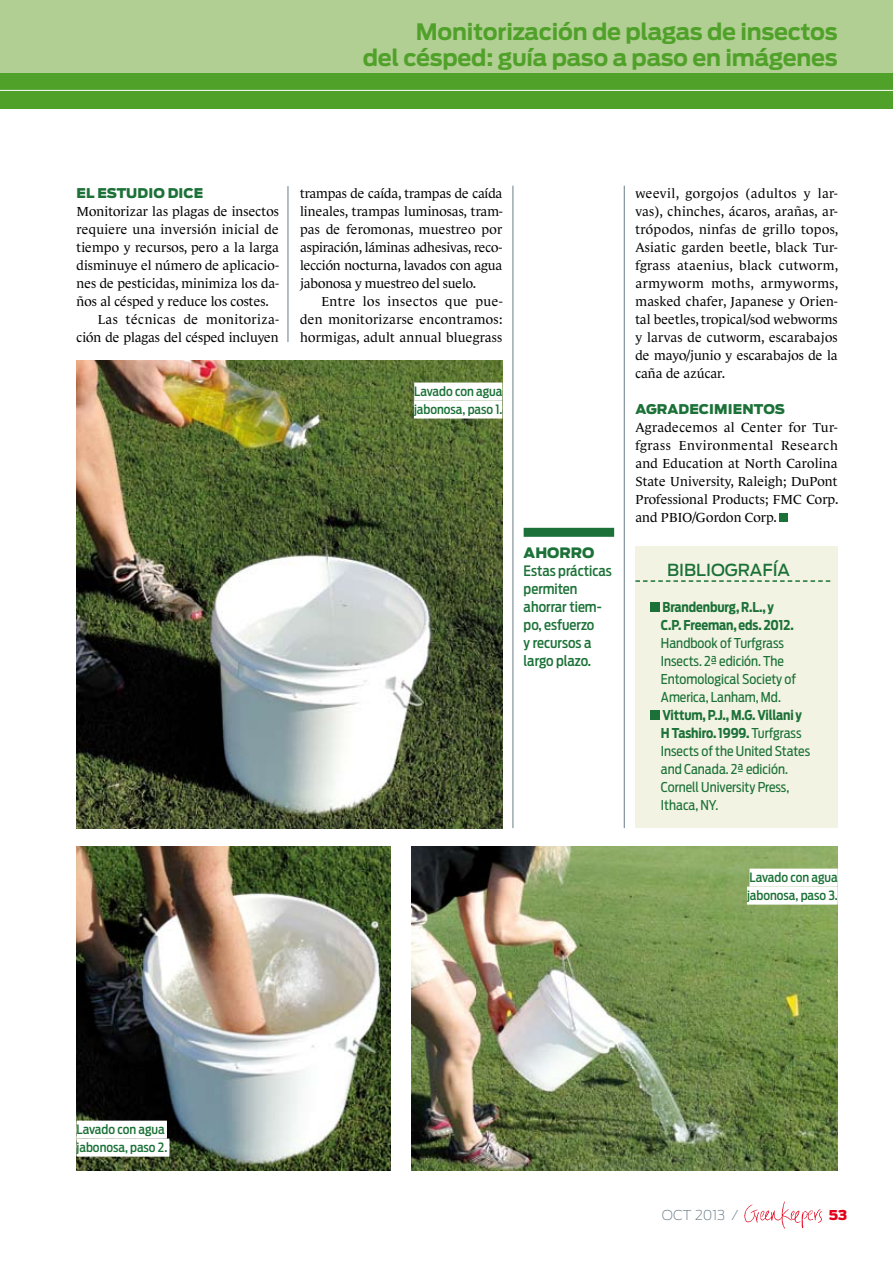
<style>
.page{position:relative;width:893px;height:1263px;background:#fff}
.page>*{position:absolute;margin:0;border:0;box-sizing:border-box;transform-origin:0 0}
.t1{font:700 22.5px/25.5px "Antenna";letter-spacing:-.01em;color:#50a129;text-align:right}
.t2{font:500 16.5px "Antenna";color:#1b7137}
.t3{font:500 14.25px/18px "Antenna Cond";color:#1b7137}
.t4{font:900 14.25px "Antenna";color:#1b7137}
.t5{font:13.5px/18px "Antenna Cond";color:#1b7137}
.t6{font:700 13.5px/18px "Antenna Cond";letter-spacing:-.005em;color:#1b7137}
.t7{font:200 13.5px "Antenna";color:#697c86}
.t8{font:900 13.5px "Antenna";color:#e2001a}
.t9{font:13.35px/18px "Le Monde Journal";letter-spacing:.005em;color:#000;text-align:justify}
.t10{font:900 13.35px "Antenna";letter-spacing:.005em;color:#1b7137}
.t11{font:13.35px "Le Monde Journal";letter-spacing:.035em;color:#000}
.t12{font:500 12.75px/18px "Antenna Cond";letter-spacing:-.005em;color:#1b7137}
.s1{font-weight:700}
</style>
<div class="page">
<img style="left:744px;top:1201px;width:78px;height:28px">
<div style="left:780px;top:514px;width:8px;height:8px;background:#1b7137"></div>
<img style="left:77px;top:360px;width:425px;height:468px">
<img style="left:77px;top:846px;width:314px;height:324px">
<img style="left:412px;top:846px;width:426px;height:324px">
<div style="left:635px;top:546px;width:203px;height:282px;background:#f3f3e3"></div>
<div style="left:651px;top:603px;width:9px;height:9px;background:#1b7137"></div>
<div style="left:651px;top:711px;width:9px;height:9px;background:#1b7137"></div>
<svg style="left:635px;top:580px;width:195px;height:2px"></svg>
<div style="left:414px;top:383px;width:88px;height:18px;background:#fff"></div>
<div style="left:414px;top:401px;width:88px;height:18px;background:#fff"></div>
<hr style="left:288px;top:186px;width:1px;height:156px;background:#697c86">
<hr style="left:513px;top:186px;width:1px;height:642px;background:#697c86">
<hr style="left:624px;top:186px;width:1px;height:642px;background:#697c86">
<div style="left:0;top:0;width:893px;height:108px;background:#50a129"></div>
<div style="left:0;top:0;width:893px;height:72px;background:#b1ce93"></div>
<hr style="left:0;top:90px;width:893px;height:1px;background:#fff">
<div style="left:524px;top:528px;width:90px;height:9px;background:#1b7137"></div>
<div style="left:77px;top:1121px;width:90px;height:18px;background:#fff"></div>
<div style="left:77px;top:1139px;width:92px;height:18px;background:#fff"></div>
<div style="left:749px;top:869px;width:89px;height:18px;background:#fff"></div>
<div style="left:747px;top:887px;width:91px;height:18px;background:#fff"></div>
<h1 class="t1" style="left:363px;top:19px;width:476px">Monitorización de plagas de insectos<br>del césped: guía paso a paso en imágenes</h1>
<p class="t10" style="left:77px;top:185px;width:118px">EL ESTUDIO DICE</p>
<p class="t9" style="left:77px;top:202px;width:204px">Monitorizar las plagas de insectos</p>
<p class="t9" style="left:77px;top:220px;width:204px">requiere una inversión inicial de</p>
<p class="t9" style="left:77px;top:238px;width:204px">tiempo y recursos, pero a la larga</p>
<p class="t9" style="left:77px;top:256px;width:204px">disminuye el número de aplicacio-</p>
<p class="t9" style="left:77px;top:274px;width:204px">nes de pesticidas, minimiza los da-</p>
<p class="t9" style="left:77px;top:292px;width:194px">ños al césped y reduce los costes.</p>
<p class="t11" style="left:98px;top:312px;width:182px">Las técnicas de monitoriza-</p>
<p class="t9" style="left:77px;top:328px;width:204px">ción de plagas del césped incluyen</p>
<p class="t9" style="left:300px;top:184px;width:204px">trampas de caída, trampas de caída lineales, trampas luminosas, tram&shy;pas de feromonas, muestreo por aspiración, láminas adhesivas, reco&shy;lección nocturna, lavados con agua jabonosa y muestreo del suelo.</p>
<p class="t9" style="left:300px;top:292px;width:204px;text-indent:21px">Entre los insectos que pue&shy;den monitorizarse encontramos: hormigas, adult annual bluegrass</p>
<p class="t12" style="left:414px;top:382px;width:90px">Lavado con agua jabonosa, paso 1.</p>
<p class="t4" style="left:524px;top:544px;width:71px">AHORRO</p>
<p class="t3" style="left:524px;top:562px;width:90px">Estas prácticas permiten ahorrar tiem&shy;po, esfuerzo<br>y recursos a largo plazo.</p>
<p class="t9" style="left:635px;top:184px;width:204px">weevil, gorgojos (adultos y lar&shy;vas), chinches, ácaros, arañas, ar&shy;trópodos, ninfas de grillo topos, Asiatic garden beetle, black Tur&shy;fgrass ataenius, black cutworm, armyworm moths, armyworms, masked chafer, Japanese y Orien&shy;tal beetles, tropical/sod webworms y larvas de cutworm, escarabajos de mayo/junio y escarabajos de la caña de azúcar.</p>
<p class="t10" style="left:635px;top:401px;width:23px">AGRA</p>
<p class="t10" style="left:678px;top:401px;width:108px">DECIMIENTOS</p>
<p class="t9" style="left:635px;top:418px;width:205px">Agradecemos al Center for Tur&shy;fgrass Environmental Research and Education at North Carolina State University, Raleigh; DuPont Professional Products; FMC Corp. and PBIO/Gordon Corp.</p>
<p class="t2" style="left:667px;top:560px;width:24px">BIBLIOGRAF</p>
<p class="t2" style="left:773px;top:560px;width:17px">ÍA</p>
<p class="t6" style="left:661px;top:598px;width:134px">Brandenburg, R.L., y<br>C.P. Freeman, eds. 2012.</p>
<p class="t5" style="left:661px;top:634px;width:137px">Handbook of Turfgrass<br>Insects. 2ª edición. The<br>Entomological Society of<br>America, Lanham, Md.</p>
<p class="t5" style="left:661px;top:706px;width:151px"><span class="s1">Vittum, P.J., M.G. Villani y<br>H Tashiro. 1999.</span> Turfgrass<br>Insects of the United States and Canada. 2ª edición.<br>Cornell University Press,<br>Ithaca, NY.</p>
<p class="t12" style="left:747px;top:868px;width:92px">Lavado con agua jabonosa, paso 3.</p>
<p class="t12" style="left:77px;top:1120px;width:92px">Lavado con agua jabonosa, paso 2.</p>
<p class="t7" style="left:662px;top:1207px;width:78px">OCT 2013 /</p>
<p class="t8" style="left:829px;top:1207px;width:20px">53</p>
</div>
